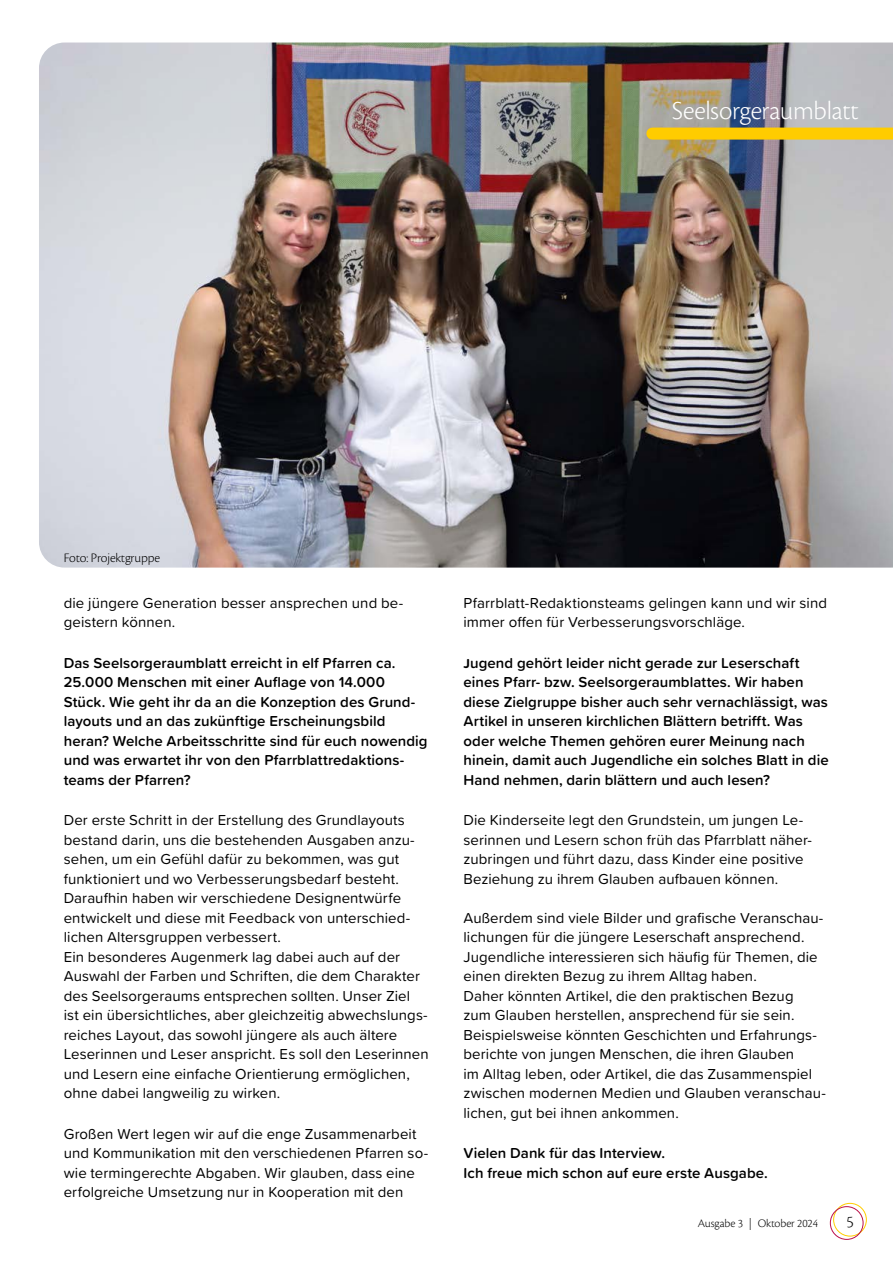
<style>
.page{position:relative;width:893px;height:1263px;background:#fff}
.page>*{position:absolute;margin:0;border:0;box-sizing:border-box;transform-origin:0 0}
.t1{font:300 27px "Cronos Pro";letter-spacing:-.01em;color:#fff}
.t2{font:300 16.8px "Cronos Pro";color:#000}
.t3{font:15px/19.5px "Proxima Soft";letter-spacing:.005em;color:#000}
.t4{font:600 15px/19.5px "Proxima Soft";letter-spacing:.005em;color:#000}
.t5{font:300 13.5px "Cronos Pro";letter-spacing:-.015em;color:#000}
.t6{font:300 12px "Cronos Pro";letter-spacing:-.01em;color:#000}
.s1{font-weight:700;font-size:13.5px}
</style>
<div class="page">
<div style="left:833px;top:1203px;width:34px;height:33px;border:1px solid #fc0;border-radius:50%"></div>
<div style="left:830px;top:1206px;width:33px;height:34px;border:1px solid #bb0f49;border-radius:50%"></div>
<img style="left:39px;top:43px;width:854px;height:525px">
<div style="left:652px;top:128px;width:241px;height:12px;background:#fc0"></div>
<h1 class="t1" style="left:672px;top:96px;width:188px">Seelsorgeraumblatt</h1>
<p class="t5" style="left:64px;top:550px;width:98px">Foto: Projektgruppe</p>
<p class="t3" style="left:64px;top:592px;width:341px">die jüngere Generation besser ansprechen und be&shy;geistern können.</p>
<p class="t4" style="left:64px;top:652px;width:365px">Das Seelsorgeraumblatt erreicht in elf Pfarren ca.<br>25.000 Menschen mit einer Auflage von 14.000<br>Stück. Wie geht ihr da an die Konzeption des Grund&shy;layouts und an das zukünftige Erscheinungsbild heran? Welche Arbeitsschritte sind für euch nowendig und was erwartet ihr von den Pfarrblattredaktions&shy;teams der Pfarren?</p>
<p class="t3" style="left:64px;top:810px;width:366px">Der erste Schritt in der Erstellung des Grundlayouts bestand darin, uns die bestehenden Ausgaben anzu&shy;sehen, um ein Gefühl dafür zu bekommen, was gut funktioniert und wo Verbesserungsbedarf besteht.<br>Daraufhin haben wir verschiedene Designentwürfe entwickelt und diese mit Feedback von unterschied&shy;lichen Altersgruppen verbessert.<br>Ein besonderes Augenmerk lag dabei auch auf der Auswahl der Farben und Schriften, die dem Charakter des Seelsorgeraums entsprechen sollten. Unser Ziel ist ein übersichtliches, aber gleichzeitig abwechslungs&shy;reiches Layout, das sowohl jüngere als auch ältere Leserinnen und Leser anspricht. Es soll den Leserinnen und Lesern eine einfache Orientierung ermöglichen, ohne dabei langweilig zu wirken.</p>
<p class="t3" style="left:64px;top:1123px;width:366px">Großen Wert legen wir auf die enge Zusammenarbeit und Kommunikation mit den verschiedenen Pfarren so&shy;wie termingerechte Abgaben. Wir glauben, dass eine erfolgreiche Umsetzung nur in Kooperation mit den</p>
<p class="t3" style="left:463px;top:592px;width:365px">Pfarrblatt-Redaktionsteams gelingen kann und wir sind immer offen für Verbesserungsvorschläge.</p>
<p class="t4" style="left:463px;top:652px;width:367px"><span class="s1">J</span>ugend gehört leider nicht gerade zur Leserschaft eines Pfarr- bzw. Seelsorgeraumblattes. Wir haben diese Zielgruppe bisher auch sehr vernachlässigt, was Artikel in unseren kirchlichen Blättern betrifft. Was oder welche Themen gehören eurer Meinung nach hinein, damit auch Jugendliche ein solches Blatt in die Hand nehmen, darin blättern und auch lesen?</p>
<p class="t3" style="left:463px;top:810px;width:350px">Die Kinderseite legt den Grundstein, um jungen Le&shy;serinnen und Lesern schon früh das Pfarrblatt näher&shy;zubringen und führt dazu, dass Kinder eine positive Beziehung zu ihrem Glauben aufbauen können.</p>
<p class="t3" style="left:463px;top:907px;width:364px">Außerdem sind viele Bilder und grafische Veranschau&shy;lichungen für die jüngere Leserschaft ansprechend.<br>Jugendliche interessieren sich häufig für Themen, die einen direkten Bezug zu ihrem Alltag haben.<br>Daher könnten Artikel, die den praktischen Bezug<br>zum Glauben herstellen, ansprechend für sie sein.<br>Beispielsweise könnten Geschichten und Erfahrungs&shy;berichte von jungen Menschen, die ihren Glauben<br>im Alltag leben, oder Artikel, die das Zusammenspiel zwischen modernen Medien und Glauben veranschau&shy;lichen, gut bei ihnen ankommen.</p>
<p class="t4" style="left:463px;top:1143px;width:306px">Vielen Dank für das Interview.<br>Ich freue mich schon auf eure erste Ausgabe.</p>
<p class="t6" style="left:698px;top:1216px;width:122px">Ausgabe 3 | Oktober 2024</p>
<p class="t2" style="left:847px;top:1212px;width:9px">5</p>
</div>
